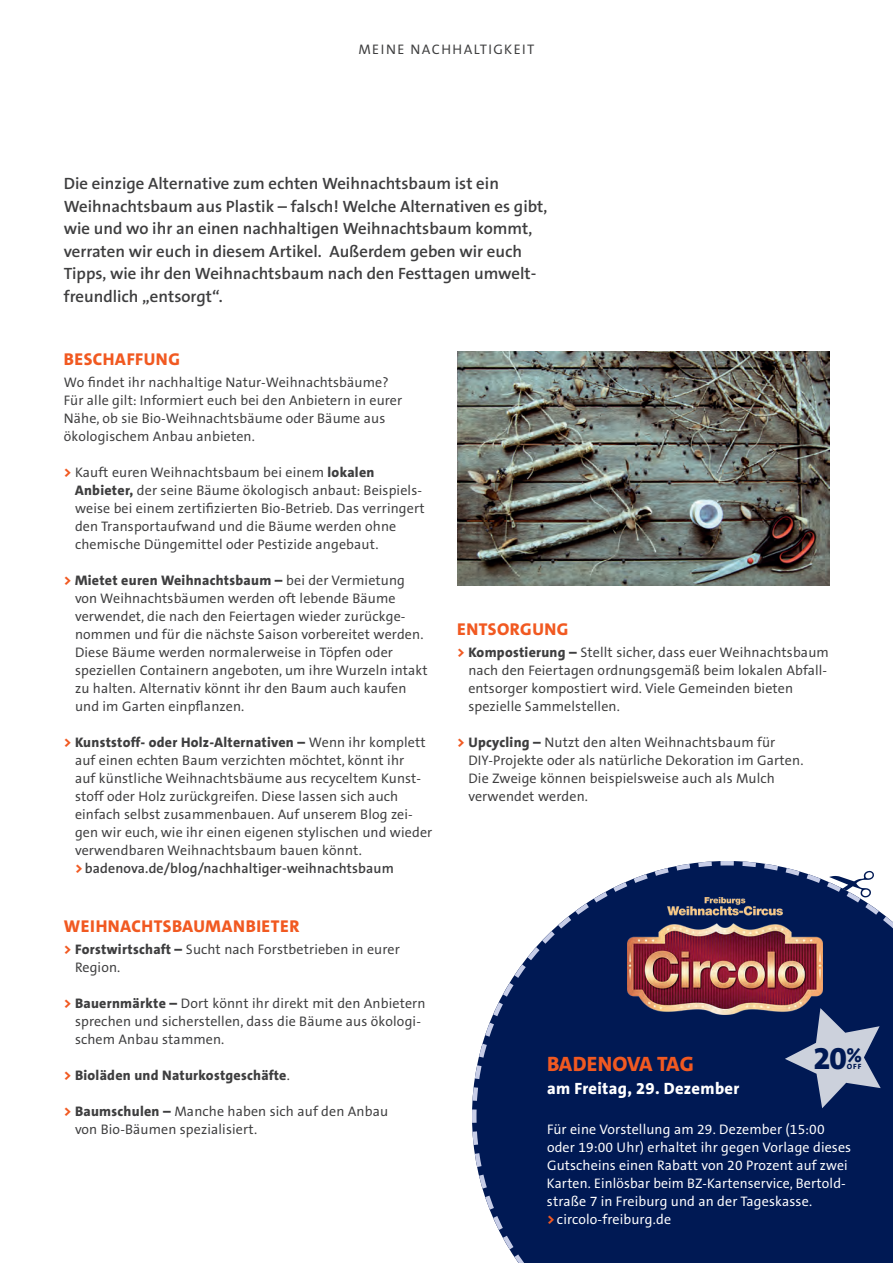
<style>
.page{position:relative;width:893px;height:1263px;background:#fff}
.page>*{position:absolute;margin:0;border:0;box-sizing:border-box;transform-origin:0 0}
.t1{font:800 31.65px "Thesans Badenova";color:#001954}
.t2{font:800 21px "Thesans Badenova";letter-spacing:-.005em;color:#f15921}
.t3{font:800 17.25px "Thesans Badenova";letter-spacing:.03em;color:#f15921}
.t4{font:700 16.5px/22.5px "Thesans Badenova";color:#3e3e3f}
.t5{font:800 16.5px "Thesans Badenova";letter-spacing:.02em;color:#fff}
.t6{font:13.95px/18px "Thesans Badenova";letter-spacing:.01em;color:#3e3e3f}
.t7{font:13.95px/18px "Thesans Badenova";letter-spacing:.01em;color:#fff}
.t8{font:800 13.95px "Thesans Badenova";letter-spacing:.02em;color:#3e3e3f}
.t9{font:13.95px "Thesans Badenova";letter-spacing:.1em;color:#3e3e3f}
.t10{font:800 7.65px "Thesans Badenova";color:#001954}
.s1{font-weight:800;color:#f15921}
.s2{font-weight:800}
.s3{font-weight:700}
.s4{color:#f15921}
.s5{font-weight:400}
</style>
<div class="page">
<svg style="left:472px;top:861px;width:421px;height:402px;background:#253b6d"></svg>
<img style="left:457px;top:351px;width:372px;height:234px">
<svg style="left:733px;top:861px;width:160px;height:247px;background:#394c7a"></svg>
<img style="left:627px;top:897px;width:195px;height:117px">
<p class="t9" style="left:358px;top:42px;width:178px">MEINE NACHHALTIGKEIT</p>
<p class="t4" style="left:64px;top:173px;width:485px">Die einzige Alternative zum echten Weihnachtsbaum ist ein Weihnachts baum aus Plastik – falsch! Welche Alternativen es gibt, wie und wo ihr an einen nachhaltigen Weihnachtsbaum kommt, verraten wir euch in diesem Artikel. Außerdem geben wir euch Tipps, wie ihr den Weihnachtsbaum nach den Festtagen umwelt - freundlich „entsorgt“.</p>
<p class="t3" style="left:64px;top:348px;width:118px">BESCHAFFUNG</p>
<p class="t6" style="left:64px;top:374px;width:340px">Wo findet ihr nachhaltige Natur-Weihnachtsbäume?<br>Für alle gilt: Informiert euch bei den Anbietern in eurer Nähe, ob sie Bio-Weihnachtsbäume oder Bäume aus ökologischem Anbau anbieten.</p>
<p class="t6" style="left:75px;top:464px;width:351px;text-indent:-11px"><span class="s1">&gt;</span> Kauft euren Weihnachtsbaum bei einem <span class="s2">lokalen Anbieter,</span> der seine Bäume ökologisch anbaut: Beispiels&shy;weise bei einem zertifizierten Bio-Betrieb. Das verringert den Transportaufwand und die Bäume werden ohne chemische Düngemittel oder Pestizide angebaut.</p>
<p class="t6" style="left:75px;top:572px;width:354px;text-indent:-11px"><span class="s1">&gt;</span> <span class="s2">Mietet euren Weihnachtsbaum –</span> bei der Vermietung von Weihnachtsbäumen werden oft lebende Bäume verwendet, die nach den Feiertagen wieder zurückge&shy;nommen und für die nächste Saison vorbereitet werden.<br>Diese Bäume werden normalerweise in Töpfen oder speziellen Containern angeboten, um ihre Wurzeln intakt zu halten. Alternativ könnt ihr den Baum auch kaufen und im Garten einpflanzen.</p>
<p class="t6" style="left:75px;top:734px;width:359px;text-indent:-11px"><span class="s1">&gt;</span> <span class="s2">Kunststoff- oder Holz-Alternativen –</span> Wenn ihr komplett auf einen echten Baum verzichten möchtet, könnt ihr<br>auf künstliche Weihnachtsbäume aus recyceltem Kunst&shy;stoff oder Holz zurückgreifen. Diese lassen sich auch einfach selbst zusammenbauen. Auf unserem Blog zei&shy;gen wir euch, wie ihr einen eigenen stylischen und wieder verwendbaren Weihnachtsbaum bauen könnt.<br><span class="s1">&gt;</span> <span class="s3">badenova.de/blog/nachhaltiger-weihnachtsbaum</span></p>
<p class="t3" style="left:64px;top:915px;width:237px">WEIHNACHTSBAUMANBIETER</p>
<p class="t6" style="left:75px;top:941px;width:326px;text-indent:-11px"><span class="s1">&gt;</span> <span class="s2">Forstwirtschaft –</span> Sucht nach Forstbetrieben in eurer<br>Region.</p>
<p class="t6" style="left:75px;top:995px;width:352px;text-indent:-11px"><span class="s1">&gt;</span> <span class="s2">Bauernmärkte –</span> Dort könnt ihr direkt mit den Anbietern sprechen und sicherstellen, dass die Bäume aus ökologi&shy;schem Anbau stammen.</p>
<p class="t8" style="left:64px;top:1066px;width:228px"><span class="s4">&gt;</span> Bioläden und Naturkostgeschäfte<span class="s5">.</span></p>
<p class="t6" style="left:75px;top:1103px;width:315px;text-indent:-11px"><span class="s1">&gt;</span> <span class="s2">Baumschulen –</span> Manche haben sich auf den Anbau von Bio-Bäumen spezialisiert.</p>
<p class="t3" style="left:457px;top:618px;width:113px">ENTSORGUNG</p>
<p class="t6" style="left:468px;top:644px;width:362px;text-indent:-11px"><span class="s1">&gt;</span> <span class="s2">Kompostierung –</span> Stellt sicher, dass euer Weihnachtsbaum nach den Feiertagen ordnungsgemäß beim lokalen Abfall&shy;entsorger kompostiert wird. Viele Gemeinden bieten spezielle Sammelstellen.</p>
<p class="t6" style="left:468px;top:734px;width:337px;text-indent:-11px"><span class="s1">&gt;</span> <span class="s2">Upcycling –</span> Nutzt den alten Weihnachtsbaum für DIY-Projekte oder als natürliche Dekoration im Garten.<br>Die Zweige können beispielsweise auch als Mulch verwendet werden.</p>
<h2 class="t2" style="left:547px;top:1050px;width:148px">BADENOVA TAG</h2>
<h1 class="t1" style="left:813px;top:1038px;width:50px">20<sup>%</sup></h1>
<p class="t10" style="left:847px;top:1062px;width:16px">OFF</p>
<p class="t5" style="left:547px;top:1077px;width:194px">am Freitag, 29. Dezember</p>
<p class="t7" style="left:547px;top:1121px;width:306px">Für eine Vorstellung am 29. Dezember (15:00 oder 19:00 Uhr) erhaltet ihr gegen Vorlage dieses Gutscheins einen Rabatt von 20 Prozent auf zwei Karten. Einlösbar beim BZ-Kartenservice, Bertold&shy;straße 7 in Freiburg und an der Tageskasse.<br><span class="s1">&gt;</span> circolo-freiburg.de</p>
</div>
